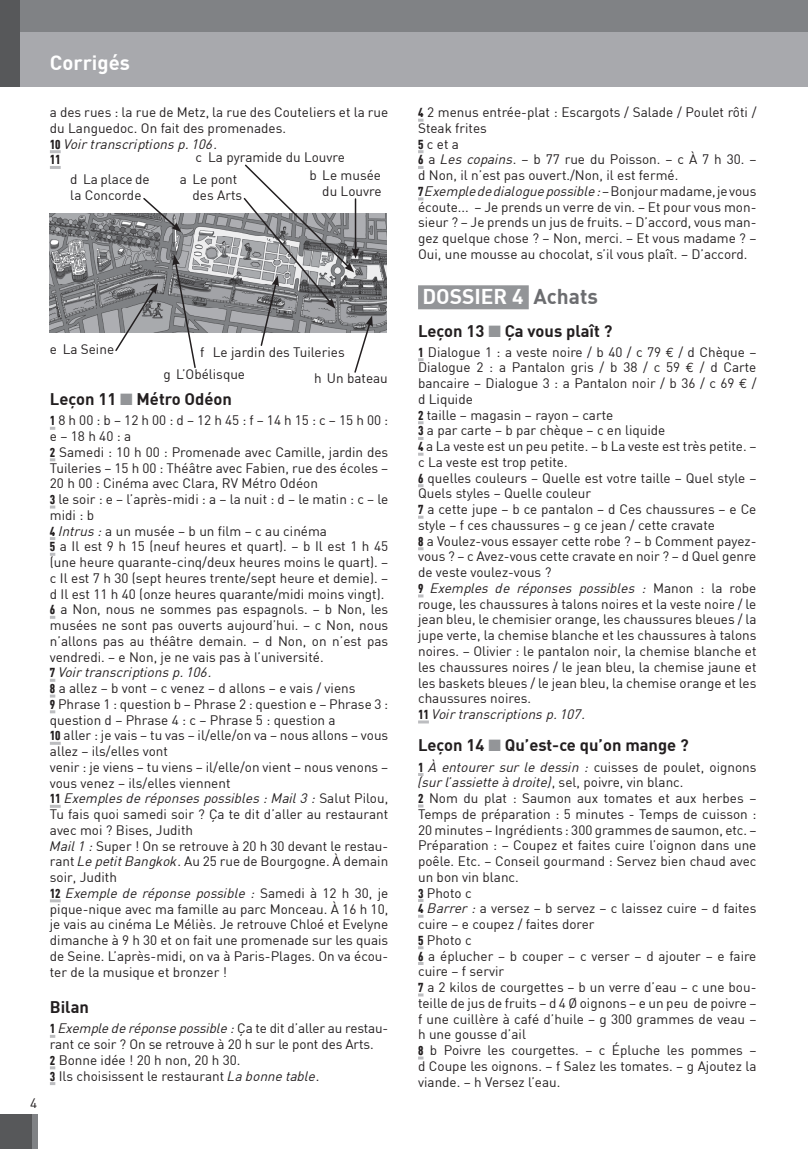
<style>
.page{position:relative;width:808px;height:1149px;background:#fff}
.page>*{position:absolute;margin:0;border:0;box-sizing:border-box;transform-origin:0 0}
.t1{font:700 21px "DIN";color:#fff}
.t2{font:700 20.25px "DIN";color:#fff}
.t3{font:700 16.5px "DIN";color:#231f20}
.t4{font:13.5px/15.8px "DIN";color:#231f20}
.t5{font:900 12.75px "DIN Cond";color:#231f20}
.s1{font-family:"DIN Cond";font-weight:900;font-size:12.75px}
.s2{font-style:italic}
.s3{color:#939598}
.s4{color:#6c6d70}
.s5{font-family:"Euro Mono"}
</style>
<div class="page">
<hr style="left:807px;top:0;width:1px;height:87px;background:#a8a9ad">
<hr style="left:807px;top:0;width:1px;height:31px;background:#808285">
<div style="left:0;top:0;width:807px;height:87px;background:#a8a9ad"></div>
<div style="left:0;top:0;width:807px;height:31px;background:#808285"></div>
<div style="left:0;top:0;width:20px;height:87px;background:#57585a"></div>
<div style="left:0;top:1114px;width:37px;height:35px;background:#57585a"></div>
<div style="left:32px;top:1114px;width:5px;height:35px;background:#808285"></div>
<svg style="left:50px;top:150px;width:11px;height:3px"></svg>
<svg style="left:50px;top:166px;width:11px;height:3px"></svg>
<svg style="left:50px;top:427px;width:5px;height:3px"></svg>
<svg style="left:50px;top:458px;width:5px;height:3px"></svg>
<svg style="left:50px;top:506px;width:5px;height:3px"></svg>
<svg style="left:50px;top:537px;width:5px;height:3px"></svg>
<svg style="left:50px;top:553px;width:5px;height:3px"></svg>
<svg style="left:50px;top:616px;width:5px;height:3px"></svg>
<svg style="left:50px;top:679px;width:5px;height:3px"></svg>
<svg style="left:50px;top:695px;width:5px;height:3px"></svg>
<svg style="left:50px;top:710px;width:5px;height:3px"></svg>
<svg style="left:50px;top:742px;width:11px;height:3px"></svg>
<svg style="left:50px;top:805px;width:11px;height:3px"></svg>
<svg style="left:50px;top:899px;width:11px;height:3px"></svg>
<svg style="left:50px;top:1035px;width:5px;height:3px"></svg>
<svg style="left:50px;top:1066px;width:5px;height:3px"></svg>
<svg style="left:50px;top:1082px;width:5px;height:3px"></svg>
<svg style="left:418px;top:119px;width:5px;height:3px"></svg>
<svg style="left:418px;top:150px;width:5px;height:3px"></svg>
<svg style="left:418px;top:166px;width:5px;height:3px"></svg>
<svg style="left:418px;top:197px;width:5px;height:3px"></svg>
<div style="left:418px;top:285px;width:110px;height:24px;background:#939598"></div>
<svg style="left:418px;top:358px;width:5px;height:3px"></svg>
<svg style="left:418px;top:421px;width:5px;height:3px"></svg>
<svg style="left:418px;top:437px;width:5px;height:3px"></svg>
<svg style="left:418px;top:453px;width:5px;height:3px"></svg>
<svg style="left:418px;top:484px;width:5px;height:3px"></svg>
<svg style="left:418px;top:516px;width:5px;height:3px"></svg>
<svg style="left:418px;top:547px;width:5px;height:3px"></svg>
<svg style="left:418px;top:594px;width:5px;height:3px"></svg>
<svg style="left:418px;top:720px;width:10px;height:3px"></svg>
<svg style="left:418px;top:773px;width:5px;height:3px"></svg>
<svg style="left:418px;top:804px;width:5px;height:3px"></svg>
<svg style="left:418px;top:899px;width:5px;height:3px"></svg>
<svg style="left:418px;top:915px;width:5px;height:3px"></svg>
<svg style="left:418px;top:946px;width:5px;height:3px"></svg>
<svg style="left:418px;top:962px;width:5px;height:3px"></svg>
<svg style="left:418px;top:993px;width:5px;height:3px"></svg>
<svg style="left:418px;top:1056px;width:5px;height:3px"></svg>
<img style="left:50px;top:213px;width:337px;height:119px">
<svg style="left:172px;top:255px;width:25px;height:113px"></svg>
<svg style="left:114px;top:283px;width:44px;height:68px"></svg>
<svg style="left:142px;top:198px;width:39px;height:34px"></svg>
<svg style="left:242px;top:164px;width:130px;height:209px"></svg>
<h2 class="t2" style="left:50px;top:50px;width:82px">Corrigés</h2>
<p class="t4" style="left:50px;top:104px;width:340px">a des rues : la rue de Metz, la rue des Couteliers et la rue du Languedoc. On fait des promenades.<br><span class="s1">10</span> <span class="s2">Voir transcriptions p. 106.</span></p>
<p class="t5" style="left:50px;top:152px;width:12px">11</p>
<p class="t4" style="left:195px;top:149px;width:151px">c La pyramide du Louvre</p>
<p class="t4" style="left:70px;top:171px;width:81px">d La place de la Concorde</p>
<p class="t4" style="left:192px;top:171px;width:51px;text-indent:-13px">a Le pont des Arts</p>
<p class="t4" style="left:309px;top:167px;width:73px;text-align:right">b Le musée du Louvre</p>
<p class="t4" style="left:30px;top:1095px;width:9px">4</p>
<p class="t4" style="left:50px;top:341px;width:66px">e La Seine</p>
<p class="t4" style="left:163px;top:340px;width:183px;line-height:22.4px;text-indent:37px">f Le jardin des Tuileries g L’Obélisque</p>
<p class="t4" style="left:314px;top:370px;width:75px">h Un bateau</p>
<p class="t3" style="left:50px;top:389px;width:183px">Leçon 11 <span class="s3">■</span> Métro Odéon</p>
<p class="t4" style="left:50px;top:412px;width:340px"><span class="s1">1</span> 8 h 00 : b – 12 h 00 : d – 12 h 45 : f – 14 h 15 : c – 15 h 00 : e – 18 h 40 : a<br><span class="s1">2</span> Samedi : 10 h 00 : Promenade avec Camille, jardin des Tuileries – 15 h 00 : Théâtre avec Fabien, rue des écoles – 20 h 00 : Cinéma avec Clara, RV Métro Odéon<br><span class="s1">3</span> le soir : e – l’après-midi : a – la nuit : d – le matin : c – le midi : b<br><span class="s1">4</span> <span class="s2">Intrus :</span> a un musée – b un film – c au cinéma<br><span class="s1">5</span> a Il est 9 h 15 (neuf heures et quart). – b Il est 1 h 45 (une heure quarante-cinq/deux heures moins le quart). – c Il est 7 h 30 (sept heures trente/sept heure et demie). – d Il est 11 h 40 (onze heures quarante/midi moins vingt).<br><span class="s1">6</span> a Non, nous ne sommes pas espagnols. – b Non, les musées ne sont pas ouverts aujourd’hui. – c Non, nous n’allons pas au théâtre demain. – d Non, on n’est pas vendredi. – e Non, je ne vais pas à l’université.<br><span class="s1">7</span> <span class="s2">Voir transcriptions p. 106.<br></span><span class="s1">8</span> a allez – b vont – c venez – d allons – e vais / viens<br><span class="s1">9</span> Phrase 1 : question b – Phrase 2 : question e – Phrase 3 : question d – Phrase 4 : c – Phrase 5 : question a<br><span class="s1">10</span> aller : je vais – tu vas – il/elle/on va – nous allons – vous allez – ils/elles vont<br>venir : je viens – tu viens – il/elle/on vient – nous venons – vous venez – ils/elles viennent<br><span class="s1">11</span> <span class="s2">Exemples de réponses possibles : Mail 3 :</span> Salut Pilou, Tu fais quoi samedi soir ? Ça te dit d’aller au restaurant avec moi ? Bises, Judith<br><span class="s2">Mail 1 :</span> Super ! On se retrouve à 20 h 30 devant le restau&shy;rant <span class="s2">Le petit Bangkok</span>. Au 25 rue de Bourgogne. À demain soir, Judith<br><span class="s1">12</span> <span class="s2">Exemple de réponse possible :</span> Samedi à 12 h 30, je pique-nique avec ma famille au parc Monceau. À 16 h 10, je vais au cinéma Le Méliès. Je retrouve Chloé et Evelyne dimanche à 9 h 30 et on fait une promenade sur les quais de Seine. L’après-midi, on va à Paris-Plages. On va écou&shy;ter de la musique et bronzer !</p>
<p class="t3" style="left:50px;top:997px;width:41px">Bilan</p>
<p class="t4" style="left:50px;top:1020px;width:340px"><span class="s1">1</span> <span class="s2">Exemple de réponse possible :</span> Ça te dit d’aller au restau&shy;rant ce soir ? On se retrouve à 20 h sur le pont des Arts.<br><span class="s1">2</span> Bonne idée ! 20 h non, 20 h 30.<br><span class="s1">3</span> Ils choisissent le restaurant <span class="s2">La bonne table</span>.</p>
<p class="t4" style="left:418px;top:104px;width:340px"><span class="s1">4</span> 2 menus entrée-plat : Escargots / Salade / Poulet rôti / Steak frites<br><span class="s1">5</span> c et a<br><span class="s1">6</span> a <span class="s2">Les copains</span>. – b 77 rue du Poisson. – c À 7 h 30. – d Non, il n’est pas ouvert./Non, il est fermé.<br><span class="s1">7</span><span class="s2">Exemple de dialogue possible :</span> – Bonjour madame, je vous écoute... – Je prends un verre de vin. – Et pour vous mon&shy;sieur ? – Je prends un jus de fruits. – D’accord, vous man&shy;gez quelque chose ? – Non, merci. – Et vous madame ? – Oui, une mousse au chocolat, s’il vous plaît. – D’accord.</p>
<h1 class="t1" style="left:422px;top:283px;width:177px">DOSSIER 4 <span class="s4">Achats</span></h1>
<p class="t3" style="left:418px;top:320px;width:196px">Leçon 13 <span class="s3">■</span> Ça vous plaît ?</p>
<p class="t4" style="left:418px;top:344px;width:340px"><span class="s1">1</span> Dialogue 1 : a veste noire / b 40 / c 79 <span class="s5">€</span> / d Chèque – Dialogue 2 : a Pantalon gris / b 38 / c 59 <span class="s5">€</span> / d Carte bancaire – Dialogue 3 : a Pantalon noir / b 36 / c 69 <span class="s5">€</span> / d Liquide<br><span class="s1">2</span> taille – magasin – rayon – carte<br><span class="s1">3</span> a par carte – b par chèque – c en liquide<br><span class="s1">4</span> a La veste est un peu petite. – b La veste est très petite. – c La veste est trop petite.<br><span class="s1">6</span> quelles couleurs – Quelle est votre taille – Quel style – Quels styles – Quelle couleur<br><span class="s1">7</span> a cette jupe – b ce pantalon – d Ces chaussures – e Ce style – f ces chaussures – g ce jean / cette cravate<br><span class="s1">8</span> a Voulez-vous essayer cette robe ? – b Comment payez&shy;vous ? – c Avez-vous cette cravate en noir ? – d Quel genre de veste voulez-vous ?<br><span class="s1">9</span> <span class="s2">Exemples de réponses possibles :</span> Manon : la robe rouge, les chaussures à talons noires et la veste noire / le jean bleu, le chemisier orange, les chaussures bleues / la jupe verte, la chemise blanche et les chaussures à talons noires. – Olivier : le pantalon noir, la chemise blanche et les chaussures noires / le jean bleu, la chemise jaune et les baskets bleues / le jean bleu, la chemise orange et les chaussures noires.<br><span class="s1">11</span> <span class="s2">Voir transcriptions p. 107.</span></p>
<p class="t3" style="left:418px;top:735px;width:272px">Leçon 14 <span class="s3">■</span> Qu’est-ce qu’on mange ?</p>
<p class="t4" style="left:418px;top:758px;width:340px"><span class="s1">1</span> <span class="s2">À entourer sur le dessin :</span> cuisses de poulet, oignons <span class="s2">(sur l’assiette à droite)</span>, sel, poivre, vin blanc.<br><span class="s1">2</span> Nom du plat : Saumon aux tomates et aux herbes – Temps de préparation : 5 minutes - Temps de cuisson :<br>20 minutes – Ingrédients : 300 grammes de saumon, etc. – Préparation : – Coupez et faites cuire l’oignon dans une poêle. Etc. – Conseil gourmand : Servez bien chaud avec un bon vin blanc.<br><span class="s1">3</span> Photo c<br><span class="s1">4</span> <span class="s2">Barrer :</span> a versez – b servez – c laissez cuire – d faites cuire – e coupez / faites dorer<br><span class="s1">5</span> Photo c<br><span class="s1">6</span> a éplucher – b couper – c verser – d ajouter – e faire cuire – f servir<br><span class="s1">7</span> a 2 kilos de courgettes – b un verre d’eau – c une bou&shy;teille de jus de fruits – d 4 Ø oignons – e un peu de poivre – f une cuillère à café d’huile – g 300 grammes de veau – h une gousse d’ail<br><span class="s1">8</span> b Poivre les courgettes. – c Épluche les pommes – d Coupe les oignons. – f Salez les tomates. – g Ajoutez la viande. – h Versez l’eau.</p>
</div>
